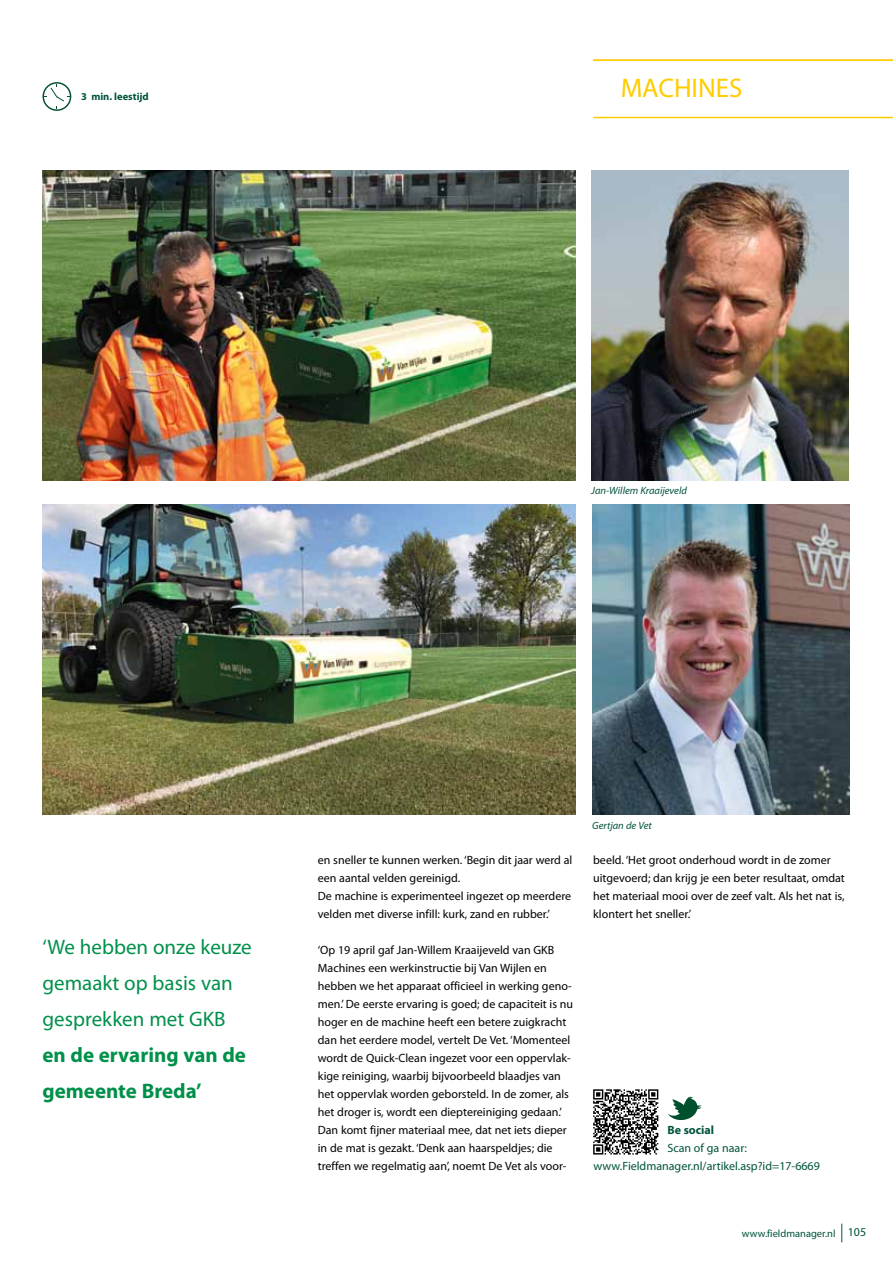
<style>
.page{position:relative;width:893px;height:1263px;background:#fff}
.page>*{position:absolute;margin:0;border:0;box-sizing:border-box;transform-origin:0 0}
.t1{font:27px "Myriad Pro";color:#fc0}
.t2{font:21px/36px "Myriad Pro";color:#00904a}
.t3{font:700 21px/36px "Myriad Pro";color:#00904a}
.t4{font:12px/18px "Myriad Pro";color:#000}
.t5{font:12px/18px "Myriad Pro";color:#00533d;text-align:center}
.t6{font:700 12px "Myriad Pro";color:#00533d}
.t7{font:italic 10.5px "Myriad Pro";color:#00533d}
.t8{font:10.5px "Myriad Pro";color:#00533d}
.t9{font:700 10.5px "Myriad Pro";color:#00533d}
.s1{font-size:12px}
</style>
<div class="page">
<svg style="left:841px;top:1223px;width:1px;height:19px"></svg>
<hr style="left:593px;top:117px;width:300px;height:1px;background:#fc0">
<hr style="left:593px;top:60px;width:300px;height:1px;background:#fc0">
<svg style="left:43px;top:82px;width:28px;height:29px"></svg>
<img style="left:43px;top:170px;width:532px;height:310px">
<img style="left:591px;top:170px;width:257px;height:310px">
<img style="left:592px;top:504px;width:257px;height:311px">
<img style="left:43px;top:504px;width:532px;height:311px">
<svg style="left:593px;top:1089px;width:65px;height:65px"></svg>
<svg style="left:667px;top:1096px;width:34px;height:24px"></svg>
<p class="t9" style="left:81px;top:90px;width:69px">3 min. leestijd</p>
<h1 class="t1" style="left:621px;top:71px;width:123px">MACHINES</h1>
<p class="t7" style="left:591px;top:484px;width:97px">Jan-Willem Kraaijeveld</p>
<h2 class="t2" style="left:43px;top:929px;width:211px">‘We hebben onze keuze gemaakt op basis van gesprekken met GKB</h2>
<h2 class="t3" style="left:43px;top:1036px;width:205px">en de ervaring van de gemeente Breda’</h2>
<p class="t4" style="left:318px;top:851px;width:256px">en sneller te kunnen werken. ‘Begin dit jaar werd al een aantal velden gereinigd.<br>De machine is experimenteel ingezet op meerdere velden met diverse infill: kurk, zand en rubber.’</p>
<p class="t4" style="left:318px;top:941px;width:257px">‘Op 19 april gaf Jan-Willem Kraaijeveld van GKB Machines een werkinstructie bij Van Wijlen en hebben we het apparaat officieel in werking geno&shy;men.’ De eerste ervaring is goed; de capaciteit is nu hoger en de machine heeft een betere zuigkracht dan het eerdere model, vertelt De Vet. ‘Momenteel wordt de Quick-Clean ingezet voor een oppervlak&shy;kige reiniging, waarbij bijvoorbeeld blaadjes van het oppervlak worden geborsteld. In de zomer, als het droger is, wordt een dieptereiniging gedaan.’ Dan komt fijner materiaal mee, dat net iets dieper in de mat is gezakt. ‘Denk aan haarspeldjes; die treffen we regelmatig aan’, noemt De Vet als voor-</p>
<p class="t7" style="left:592px;top:819px;width:61px">Gertjan de Vet</p>
<p class="t4" style="left:593px;top:851px;width:253px">beeld. ‘Het groot onderhoud wordt in de zomer uitgevoerd; dan krijg je een beter resultaat, omdat het materiaal mooi over de zeef valt. Als het nat is, klontert het sneller.’</p>
<p class="t6" style="left:667px;top:1122px;width:48px">Be social</p>
<p class="t5" style="left:594px;top:1139px;width:228px">Scan of ga naar: www.Fieldmanager.nl/artikel.asp?id=17-6669</p>
<p class="t8" style="left:742px;top:1227px;width:126px">www.fieldmanager.nl <span class="s1">105</span></p>
</div>
